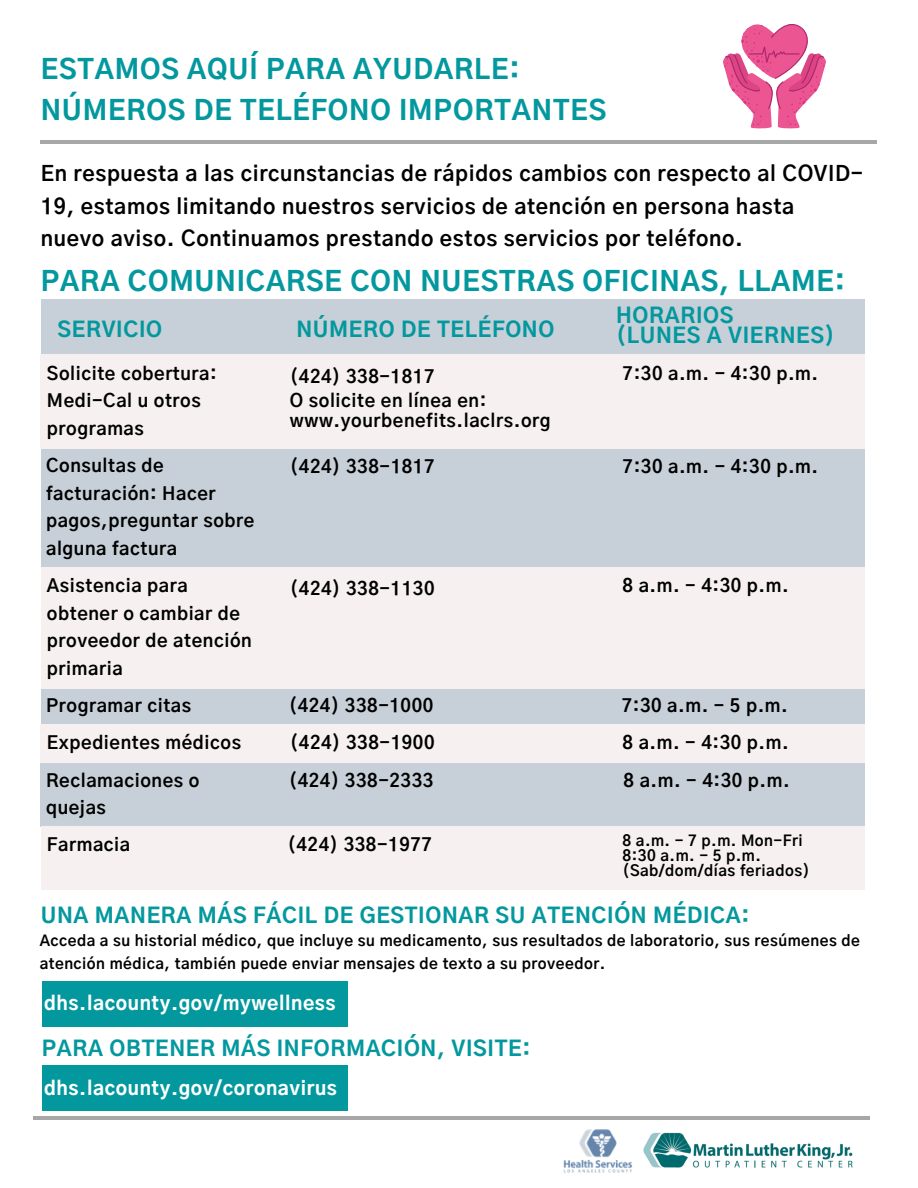
<style>
.page{position:relative;width:918px;height:1188px;background:#fff}
.page>*{position:absolute;margin:0;border:0;box-sizing:border-box;transform-origin:0 0}
.t1{font:800 27px/41.5px "Gothic A1";letter-spacing:.035em;color:#03989e}
.t2{font:700 21px/32.5px "Gothic A1";letter-spacing:.035em;color:#000}
.t3{font:800 21px/19.8px "Gothic A1";letter-spacing:.03em;color:#03989e}
.t4{font:800 18.9px "Gothic A1";letter-spacing:.03em;color:#fff}
.t5{font:700 18px/27.8px "Gothic A1";letter-spacing:.035em;color:#000}
.t6{font:700 15px/15px "Gothic A1";letter-spacing:.03em;color:#000}
</style>
<div class="page">
<hr style="left:41px;top:140px;width:836px;height:4px;background:#a7a7a7">
<hr style="left:33px;top:1116px;width:837px;height:4px;background:#a7a7a7">
<svg style="left:723px;top:24px;width:103px;height:105px"></svg>
<div style="left:41px;top:299px;width:824px;height:56px;background:#c7d0d8"></div>
<div style="left:41px;top:355px;width:240px;height:94px;background:#f6f0f0"></div>
<div style="left:41px;top:449px;width:240px;height:118px;background:#c7d0d8"></div>
<div style="left:41px;top:567px;width:241px;height:122px;background:#f6f0f0"></div>
<div style="left:41px;top:689px;width:240px;height:36px;background:#c7d0d8"></div>
<div style="left:41px;top:724px;width:240px;height:39px;background:#f6f0f0"></div>
<div style="left:41px;top:763px;width:240px;height:63px;background:#c7d0d8"></div>
<div style="left:41px;top:826px;width:240px;height:64px;background:#f6f0f0"></div>
<div style="left:281px;top:355px;width:335px;height:94px;background:#f6f0f0"></div>
<div style="left:616px;top:355px;width:249px;height:94px;background:#f6f0f0"></div>
<div style="left:281px;top:449px;width:335px;height:118px;background:#c7d0d8"></div>
<div style="left:616px;top:449px;width:249px;height:118px;background:#c7d0d8"></div>
<div style="left:281px;top:567px;width:335px;height:122px;background:#f6f0f0"></div>
<div style="left:616px;top:567px;width:249px;height:122px;background:#f6f0f0"></div>
<div style="left:281px;top:689px;width:335px;height:36px;background:#c7d0d8"></div>
<div style="left:616px;top:689px;width:249px;height:36px;background:#c7d0d8"></div>
<div style="left:281px;top:724px;width:335px;height:39px;background:#f6f0f0"></div>
<div style="left:616px;top:724px;width:249px;height:39px;background:#f6f0f0"></div>
<div style="left:281px;top:763px;width:335px;height:63px;background:#c7d0d8"></div>
<div style="left:616px;top:763px;width:249px;height:63px;background:#c7d0d8"></div>
<div style="left:281px;top:826px;width:335px;height:64px;background:#f6f0f0"></div>
<div style="left:616px;top:826px;width:249px;height:64px;background:#f6f0f0"></div>
<div style="left:42px;top:981px;width:305px;height:46px;background:#03989e"></div>
<div style="left:42px;top:1066px;width:305px;height:45px;background:#03989e"></div>
<img style="left:643px;top:1132px;width:210px;height:36px">
<img style="left:563px;top:1129px;width:69px;height:44px">
<h1 class="t1" style="left:41px;top:50px;width:567px">ESTAMOS AQUÍ PARA AYUDARLE:<br>NÚMEROS DE TELÉFONO IMPORTANTES</h1>
<p class="t2" style="left:41px;top:159px;width:824px">En respuesta a las circunstancias de rápidos cambios con respecto al COVID-<br>19, estamos limitando nuestros servicios de atención en persona hasta<br>nuevo aviso. Continuamos prestando estos servicios por teléfono.</p>
<h1 class="t1" style="left:41px;top:262px;width:806px">PARA COMUNICARSE CON NUESTRAS OFICINAS, LLAME:</h1>
<p class="t3" style="left:58px;top:321px;width:106px">SERVICIO</p>
<p class="t3" style="left:296px;top:321px;width:259px">NÚMERO DE TELÉFONO</p>
<p class="t3" style="left:616px;top:307px;width:220px">HORARIOS<br>(LUNES A VIERNES)</p>
<p class="t5" style="left:47px;top:360px;width:171px">Solicite cobertura:<br>Medi-Cal u otros programas</p>
<p class="t5" style="left:46px;top:453px;width:210px">Consultas de facturación: Hacer pagos,preguntar sobre alguna factura</p>
<p class="t5" style="left:47px;top:573px;width:206px">Asistencia para obtener o cambiar de proveedor de atención primaria</p>
<p class="t5" style="left:46px;top:688px;width:196px;line-height:37.2px">Programar citas<br>Expedientes médicos<br>Reclamaciones o</p>
<p class="t5" style="left:46px;top:795px;width:61px">quejas</p>
<p class="t5" style="left:290px;top:366px;width:198px;line-height:23.4px">(424) 338-1817<br>O solicite en línea en:</p>
<p class="t5" style="left:290px;top:408px;width:262px">www.yourbenefits.laclrs.org</p>
<p class="t5" style="left:623px;top:360px;width:197px">7:30 a.m. - 4:30 p.m.</p>
<p class="t5" style="left:290px;top:454px;width:146px">(424) 338-1817</p>
<p class="t5" style="left:623px;top:454px;width:197px">7:30 a.m. - 4:30 p.m.</p>
<p class="t5" style="left:290px;top:575px;width:146px">(424) 338-1130</p>
<p class="t5" style="left:623px;top:573px;width:168px">8 a.m. - 4:30 p.m.</p>
<p class="t5" style="left:289px;top:693px;width:146px">(424) 338-1000</p>
<p class="t5" style="left:622px;top:693px;width:168px">7:30 a.m. - 5 p.m.</p>
<p class="t5" style="left:290px;top:730px;width:146px">(424) 338-1900</p>
<p class="t5" style="left:623px;top:730px;width:168px">8 a.m. - 4:30 p.m.</p>
<p class="t5" style="left:289px;top:767px;width:146px">(424) 338-2333</p>
<p class="t5" style="left:624px;top:767px;width:168px">8 a.m. - 4:30 p.m.</p>
<p class="t5" style="left:288px;top:832px;width:146px">(424) 338-1977</p>
<p class="t6" style="left:623px;top:834px;width:189px">8 a.m. - 7 p.m. Mon-Fri<br>8:30 a.m. - 5 p.m. (Sab/dom/días feriados)</p>
<p class="t3" style="left:41px;top:907px;width:710px">UNA MANERA MÁS FÁCIL DE GESTIONAR SU ATENCIÓN MÉDICA:</p>
<p class="t6" style="left:40px;top:931px;width:822px;line-height:22.8px">Acceda a su historial médico, que incluye su medicamento, sus resultados de laboratorio, sus resúmenes de atención médica, también puede enviar mensajes de texto a su proveedor.</p>
<p class="t5" style="left:47px;top:832px;width:85px">Farmacia</p>
<p class="t4" style="left:44px;top:995px;width:293px">dhs.lacounty.gov/mywellness</p>
<p class="t3" style="left:42px;top:1040px;width:490px">PARA OBTENER MÁS INFORMACIÓN, VISITE:</p>
<p class="t4" style="left:44px;top:1080px;width:294px">dhs.lacounty.gov/coronavirus</p>
</div>
